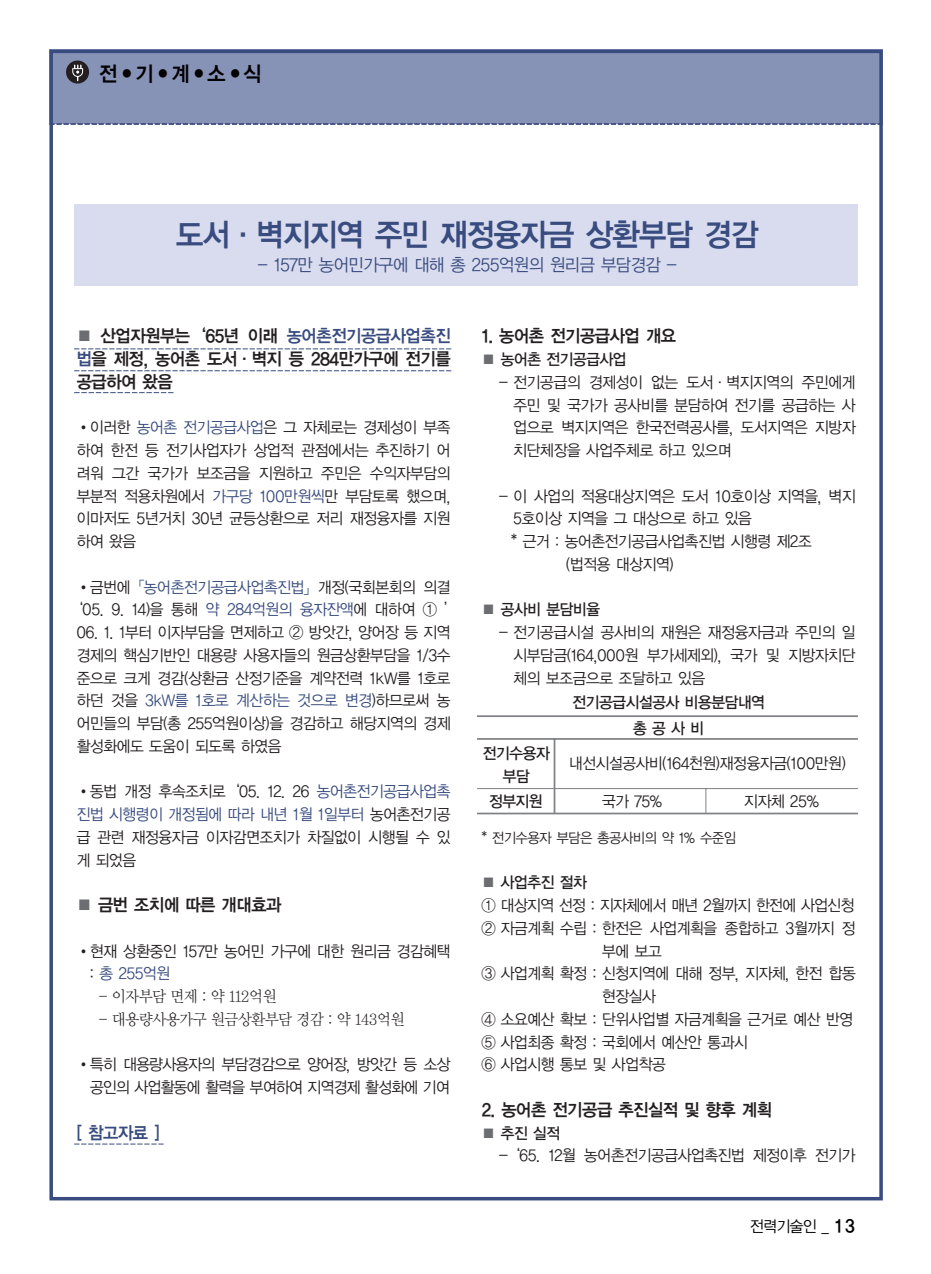
<style>
.page{position:relative;width:931px;height:1274px;background:#fff}
.page>*{position:absolute;margin:0;border:0;box-sizing:border-box;transform-origin:0 0}
.t1{font:31.5px "YGO14";letter-spacing:-.105em;color:#394c7f;scale:.95 1}
.t2{font:21px "YGO14";color:#000;scale:.95 1}
.t3{font:17.5px/22.8px "YGO14";letter-spacing:-.105em;color:#231f20;text-align:justify;scale:.95 1}
.t4{font:17.5px "YGO12";letter-spacing:-.105em;color:#394c7f;scale:.95 1}
.t5{font:17.5px "YGO14";color:#394c7f;scale:.95 1}
.t6{font:15.75px/22.8px "YGO12";letter-spacing:-.11em;color:#231f20;text-align:justify;scale:.95 1}
.t7{font:15.75px/22.8px "YGO13";letter-spacing:-.11em;color:#231f20;text-align:center;scale:.95 1}
.t8{font:15.75px/22.8px "YGO12";letter-spacing:-.13em;color:#231f20;scale:.95 1}
.t9{font:15.75px "Y Mj O12";letter-spacing:-.095em;color:#231f20;scale:.95 1}
.t10{font:15.75px "YGO32";letter-spacing:-.11em;color:#000;scale:.95 1}
.t11{font:14px "YGO12";letter-spacing:-.11em;color:#231f20;scale:.95 1}
.s1{font-size:12.25px}
.s2{color:#6c6d70}
.s3{color:#394c7f}
.s4{font-family:"YGO34";font-size:17.5px}
</style>
<div class="page">
<div style="left:49px;top:50px;width:834px;height:74px;background:#8792b7"></div>
<div style="left:49px;top:50px;width:834px;height:1150px;border:4px solid #394c7f"></div>
<svg style="left:49px;top:123px;width:834px;height:2px"></svg>
<div style="left:66px;top:61px;width:23px;height:23px;background:#231f20;border-radius:50%"></div>
<svg style="left:72px;top:65px;width:11px;height:16px"></svg>
<div style="left:74px;top:204px;width:784px;height:82px;background:#d9dcee"></div>
<svg style="left:74px;top:348px;width:377px;height:1px"></svg>
<svg style="left:74px;top:370px;width:377px;height:1px"></svg>
<svg style="left:74px;top:392px;width:99px;height:1px"></svg>
<svg style="left:74px;top:1144px;width:90px;height:1px"></svg>
<hr style="left:477px;top:715px;width:381px;height:2px;background:#808285">
<hr style="left:477px;top:738px;width:381px;height:2px;background:#808285">
<hr style="left:554px;top:739px;width:1px;height:75px;background:#808285">
<svg style="left:705px;top:789px;width:1px;height:24px"></svg>
<hr style="left:477px;top:788px;width:381px;height:1px;background:#808285">
<hr style="left:477px;top:813px;width:381px;height:1px;background:#808285">
<h2 class="t2" style="left:98px;top:64px;width:174px">전<span class="s1">●</span>기<span class="s1">●</span>계<span class="s1">●</span>소<span class="s1">●</span>식</h2>
<h1 class="t1" style="left:175px;top:220px;width:617px">도서·벽지지역 주민 재정융자금 상환부담 경감</h1>
<p class="t4" style="left:257px;top:257px;width:444px">- 157만 농어민가구에 대해 총 255억원의 원리금 부담경감 -</p>
<p class="t3" style="left:76px;top:326px;width:397px"><span class="s2">■</span> 산업자원부는‘65년 이래 <span class="s3">농어촌전기공급사업촉진 법</span>을 제정, 농어촌 도서·벽지 등 284만가구에 전기를 공급하여 왔음</p>
<p class="t6" style="left:76px;top:417px;width:397px;text-indent:13px">이러한 <span class="s3">농어촌 전기공급사업</span>은 그 자체로는 경제성이 부족 하여 한전 등 전기사업자가 상업적 관점에서는 추진하기 어 려워 그간 국가가 보조금을 지원하고 주민은 수익자부담의 부분적 적용차원에서 <span class="s3">가구당 100만원씩</span>만 부담토록 했으며, 이마저도 5년거치 30년 균등상환으로 저리 재정융자를 지원 하여 왔음</p>
<p class="t6" style="left:69px;top:576px;width:412px;text-indent:21px">금번에<span class="s3">「농어촌전기공급사업촉진법」</span>개정(국회본회의 의결 ‘05. 9. 14)을 통해 <span class="s3">약 284억원의 융자잔액</span>에 대하여 ① ’</p>
<p class="t6" style="left:76px;top:622px;width:397px">06. 1. 1부터 이자부담을 면제하고 ② 방앗간, 양어장 등 지역 경제의 핵심기반인 대용량 사용자들의 원금상환부담을 1/3수 준으로 크게 경감(상환금 산정기준을 계약전력 1kW를 1호로 하던 것을 <span class="s3">3kW를 1호로 계산하는 것으로 변경</span>)하므로써 농 어민들의 부담(총 255억원이상)을 경감하고 해당지역의 경제 활성화에도 도움이 되도록 하였음</p>
<p class="t6" style="left:76px;top:781px;width:397px;text-indent:13px">동법 개정 후속조치로‘05. 12. 26 <span class="s3">농어촌전기공급사업촉 진법 시행령이 개정됨에 따라 내년 1월 1일부터</span> 농어촌전기공 급 관련 재정융자금 이자감면조치가 차질없이 시행될 수 있 게 되었음</p>
<p class="t3" style="left:76px;top:895px;width:219px"><span class="s2">■</span> 금번 조치에 따른 개대효과</p>
<p class="t6" style="left:89px;top:940px;width:382px">현재 상환중인 157만 농어민 가구에 대한 원리금 경감혜택 : <span class="s3">총 255억원</span></p>
<p class="t9" style="left:98px;top:989px;width:190px">- 이자부담 면제 : 약 112억원</p>
<p class="t9" style="left:98px;top:1012px;width:325px">- 대용량사용가구 원금상환부담 경감 : 약 143억원</p>
<p class="t8" style="left:89px;top:1054px;width:382px">특히 대용량사용자의 부담경감으로 양어장, 방앗간 등 소상 공인의 사업활동에 활력을 부여하여 지역경제 활성화에 기여</p>
<p class="t5" style="left:76px;top:1124px;width:90px">[ 참고자료 ]</p>
<p class="t3" style="left:481px;top:326px;width:208px">1. 농어촌 전기공급사업 개요</p>
<p class="t7" style="left:481px;top:349px;width:155px"><span class="s2">■</span> 농어촌 전기공급사업</p>
<p class="t6" style="left:513px;top:372px;width:363px;text-indent:-14px">- 전기공급의 경제성이 없는 도서·벽지지역의 주민에게 주민 및 국가가 공사비를 분담하여 전기를 공급하는 사 업으로 벽지지역은 한국전력공사를, 도서지역은 지방자 치단체장을 사업주체로 하고 있으며</p>
<p class="t6" style="left:499px;top:485px;width:378px">- 이 사업의 적용대상지역은 도서 10호이상 지역을, 벽지</p>
<p class="t6" style="left:513px;top:508px;width:254px">5호이상 지역을 그 대상으로 하고 있음</p>
<p class="t6" style="left:510px;top:531px;width:319px">* 근거 : 농어촌전기공급사업촉진법 시행령 제2조</p>
<p class="t6" style="left:565px;top:554px;width:116px">(법적용 대상지역)</p>
<p class="t7" style="left:481px;top:599px;width:127px"><span class="s2">■</span> 공사비 분담비율</p>
<p class="t6" style="left:513px;top:622px;width:363px;text-indent:-14px">- 전기공급시설 공사비의 재원은 재정융자금과 주민의 일 시부담금(164,000원 부가세제외), 국가 및 지방자치단 체의 보조금으로 조달하고 있음</p>
<p class="t7" style="left:572px;top:692px;width:205px">전기공급시설공사 비용분담내역</p>
<p class="t7" style="left:482px;top:743px;width:73px">전기수용자 부담</p>
<p class="t7" style="left:488px;top:791px;width:59px">정부지원</p>
<p class="t7" style="left:633px;top:717px;width:78px">총공사비</p>
<p class="t6" style="left:568px;top:753px;width:294px">내선시설공사비(164천원)재정융자금(100만원)</p>
<p class="t6" style="left:601px;top:791px;width:66px">국가 75%</p>
<p class="t6" style="left:744px;top:791px;width:81px">지자체 25%</p>
<p class="t11" style="left:481px;top:831px;width:271px">* 전기수용자 부담은 총공사비의 약 1% 수준임</p>
<p class="t7" style="left:481px;top:872px;width:113px"><span class="s2">■</span> 사업추진 절차</p>
<p class="t6" style="left:481px;top:895px;width:395px">① 대상지역 선정 : 지자체에서 매년 2월까지 한전에 사업신청</p>
<p class="t6" style="left:481px;top:918px;width:397px">② 자금계획 수립 : 한전은 사업계획을 종합하고 3월까지 정</p>
<p class="t6" style="left:602px;top:940px;width:66px">부에 보고</p>
<p class="t6" style="left:481px;top:963px;width:397px">③ 사업계획 확정 : 신청지역에 대해 정부, 지자체, 한전 합동</p>
<p class="t6" style="left:602px;top:986px;width:59px">현장실사</p>
<p class="t6" style="left:481px;top:1009px;width:394px">④ 소요예산 확보 : 단위사업별 자금계획을 근거로 예산 반영</p>
<p class="t6" style="left:481px;top:1031px;width:283px">⑤ 사업최종 확정 : 국회에서 예산안 통과시</p>
<p class="t6" style="left:481px;top:1054px;width:197px">⑥ 사업시행 통보 및 사업착공</p>
<p class="t3" style="left:481px;top:1099px;width:309px">2. 농어촌 전기공급 추진실적 및 향후 계획</p>
<p class="t7" style="left:481px;top:1122px;width:85px"><span class="s2">■</span> 추진 실적</p>
<p class="t6" style="left:499px;top:1145px;width:378px">- ‘65. 12월 농어촌전기공급사업촉진법 제정이후 전기가</p>
<p class="t10" style="left:749px;top:1219px;width:114px">전력기술인 _ <span class="s4">13</span></p>
</div>
